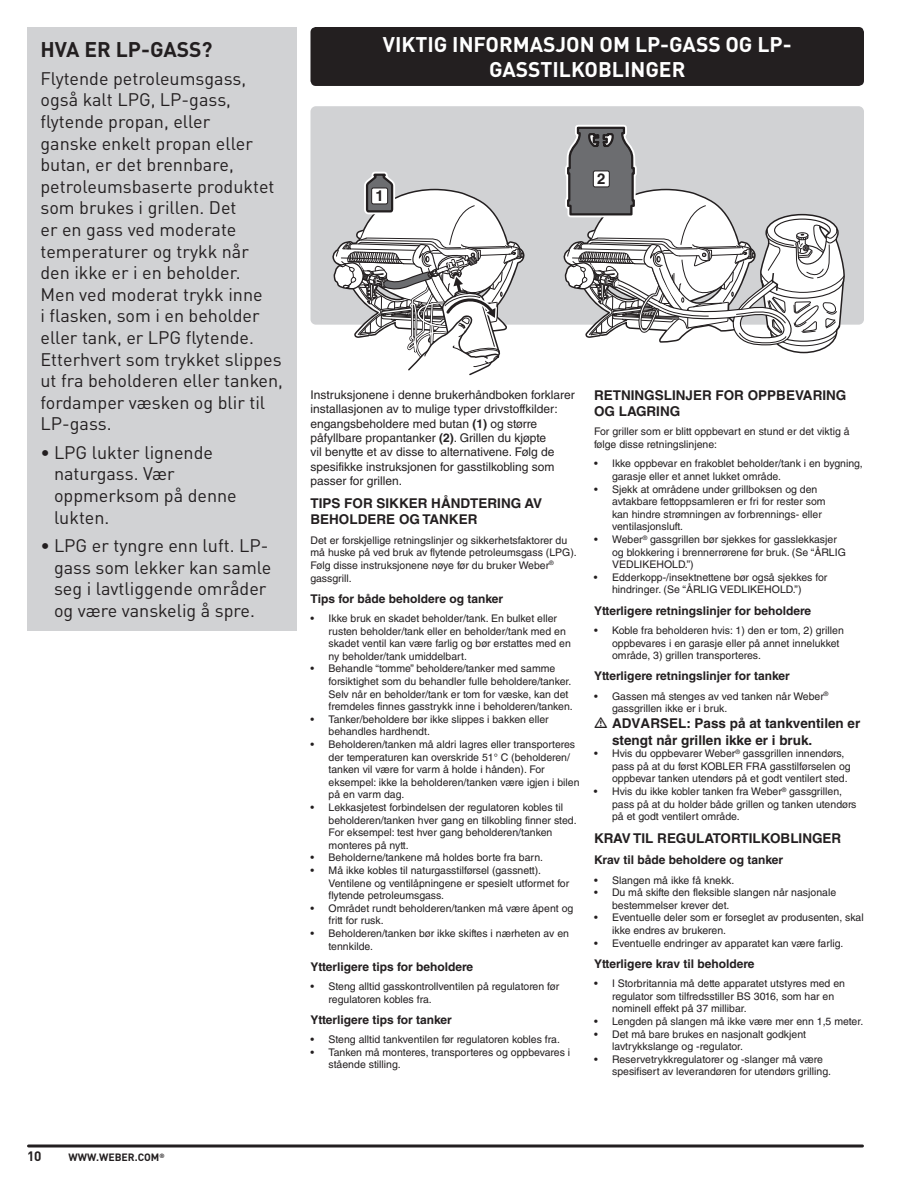
<style>
.page{position:relative;width:918px;height:1188px;background:#fff}
.page>*{position:absolute;margin:0;border:0;box-sizing:border-box;transform-origin:0 0}
.t1{font:700 21px/25.2px "DIN Pro";color:#fff;text-align:center}
.t2{font:700 21px "DIN Pro";color:#231f20}
.t3{font:18px/21.6px "DIN Pro";color:#231f20}
.t4{font:700 15px "Helvetica LT Std";color:#231f20}
.t5{font:700 13.5px/16.2px "Helvetica LT Std";color:#231f20}
.t6{font:700 13.5px "DIN Pro";color:#231f20}
.t7{font:12px/14.4px "Helvetica LT Std";color:#231f20}
.t8{font:700 12px "Helvetica LT Std";color:#231f20}
.t9{font:10.5px/12.6px "Helvetica LT Std";color:#231f20}
.t10{font:700 10.5px "DIN Pro";color:#231f20}
.s1{font-weight:700}
</style>
<div class="page">
<svg style="left:28px;top:1144px;width:834px;height:4px;background:#595657"></svg>
<div style="left:311px;top:27px;width:553px;height:59px;background:#231f20;border-radius:5px"></div>
<div style="left:27px;top:27px;width:270px;height:603px;background:#d1d2d4"></div>
<div style="left:310px;top:106px;width:554px;height:219px;background:#d1d2d4;border-radius:5px"></div>
<svg style="left:562px;top:125px;width:284px;height:229px"></svg>
<div style="left:593px;top:171px;width:16px;height:16px;background:#fff;border-radius:2px"></div>
<div style="left:593px;top:171px;width:17px;height:16px;border:1px solid #231f20;border-radius:2px"></div>
<svg style="left:332px;top:171px;width:193px;height:205px"></svg>
<h1 class="t2" style="left:40px;top:31px;width:174px">HVA ER LP-GASS?</h1>
<p class="t3" style="left:40px;top:66px;width:244px">Flytende petroleumsgass, også kalt LPG, LP-gass, flytende propan, eller<br>ganske enkelt propan eller butan, er det brennbare, petroleumsbaserte produktet som brukes i grillen. Det<br>er en gass ved moderate temperaturer og trykk når<br>den ikke er i en beholder.<br>Men ved moderat trykk inne<br>i flasken, som i en beholder eller tank, er LPG flytende.<br>Etterhvert som trykket slippes ut fra beholderen eller tanken, fordamper væsken og blir til<br>LP-gass.</p>
<h2 class="t3" style="left:54px;top:440px;width:184px;text-indent:-14px">• LPG lukter lignende naturgass. Vær oppmerksom på denne lukten.</h2>
<h2 class="t3" style="left:54px;top:533px;width:219px;text-indent:-14px">• LPG er tyngre enn luft. LP&shy;gass som lekker kan samle seg i lavtliggende områder og være vanskelig å spre.</h2>
<h1 class="t1" style="left:383px;top:29px;width:410px">VIKTIG INFORMASJON OM LP-GASS OG LP-<br>GASSTILKOBLINGER</h1>
<h3 class="t4" style="left:375px;top:187px;width:10px">1</h3>
<h3 class="t4" style="left:597px;top:170px;width:10px">2</h3>
<p class="t7" style="left:310px;top:387px;width:266px">Instruksjonene i denne brukerhåndboken forklarer installasjonen av to mulige typer drivstoffkilder: engangsbeholdere med butan <span class="s1">(1)</span> og større påfyllbare propantanker <span class="s1">(2)</span>. Grillen du kjøpte<br>vil benytte et av disse to alternativene. Følg de spesifikke instruksjonen for gasstilkobling som passer for grillen.</p>
<p class="t5" style="left:310px;top:495px;width:233px">TIPS FOR SIKKER HÅNDTERING AV<br>BEHOLDERE OG TANKER</p>
<p class="t9" style="left:310px;top:534px;width:268px">Det er forskjellige retningslinjer og sikkerhetsfaktorer du må huske på ved bruk av flytende petroleumsgass (LPG).<br>Følg disse instruksjonene nøye før du bruker Weber<sup>® </sup>gassgrill.</p>
<p class="t8" style="left:310px;top:591px;width:194px">Tips for både beholdere og tanker</p>
<p class="t9" style="left:329px;top:612px;width:244px;text-indent:-18px">• Ikke bruk en skadet beholder/tank. En bulket eller rusten beholder/tank eller en beholder/tank med en skadet ventil kan være farlig og bør erstattes med en ny beholder/tank umiddelbart.</p>
<p class="t9" style="left:329px;top:662px;width:246px;text-indent:-18px">• Behandle “tomme” beholdere/tanker med samme forsiktighet som du behandler fulle beholdere/tanker.<br>Selv når en beholder/tank er tom for væske, kan det fremdeles finnes gasstrykk inne i beholderen/tanken.</p>
<p class="t9" style="left:329px;top:713px;width:222px;text-indent:-18px">• Tanker/beholdere bør ikke slippes i bakken eller behandles hardhendt.</p>
<p class="t9" style="left:329px;top:738px;width:252px;text-indent:-18px">• Beholderen/tanken må aldri lagres eller transporteres der temperaturen kan overskride 51° C (beholderen/ tanken vil være for varm å holde i hånden). For eksempel: ikke la beholderen/tanken være igjen i bilen på en varm dag.</p>
<p class="t9" style="left:329px;top:801px;width:250px;text-indent:-18px">• Lekkasjetest forbindelsen der regulatoren kobles til beholderen/tanken hver gang en tilkobling finner sted.<br>For eksempel: test hver gang beholderen/tanken monteres på nytt.</p>
<p class="t9" style="left:310px;top:851px;width:234px">• Beholderne/tankene må holdes borte fra barn.</p>
<p class="t9" style="left:329px;top:864px;width:242px;text-indent:-18px">• Må ikke kobles til naturgasstilførsel (gassnett).<br>Ventilene og ventilåpningene er spesielt utformet for flytende petroleumsgass.</p>
<p class="t9" style="left:329px;top:902px;width:246px;text-indent:-18px">• Området rundt beholderen/tanken må være åpent og fritt for rusk.</p>
<p class="t9" style="left:329px;top:927px;width:242px;text-indent:-18px">• Beholderen/tanken bør ikke skiftes i nærheten av en tennkilde.</p>
<p class="t8" style="left:310px;top:959px;width:164px">Ytterligere tips for beholdere</p>
<p class="t9" style="left:329px;top:980px;width:232px;text-indent:-18px">• Steng alltid gasskontrollventilen på regulatoren før regulatoren kobles fra.</p>
<p class="t8" style="left:310px;top:1012px;width:143px">Ytterligere tips for tanker</p>
<p class="t9" style="left:310px;top:1033px;width:251px">• Steng alltid tankventilen før regulatoren kobles fra.</p>
<p class="t9" style="left:329px;top:1046px;width:243px;text-indent:-18px">• Tanken må monteres, transporteres og oppbevares i stående stilling.</p>
<p class="t5" style="left:594px;top:387px;width:254px">RETNINGSLINJER FOR OPPBEVARING<br>OG LAGRING</p>
<p class="t9" style="left:594px;top:425px;width:257px">For griller som er blitt oppbevart en stund er det viktig å følge disse retningslinjene:</p>
<p class="t9" style="left:612px;top:457px;width:252px;text-indent:-18px">• Ikke oppbevar en frakoblet beholder/tank i en bygning, garasje eller et annet lukket område.</p>
<p class="t9" style="left:612px;top:483px;width:215px;text-indent:-18px">• Sjekk at områdene under grillboksen og den avtakbare fettoppsamleren er fri for rester som kan hindre strømningen av forbrennings- eller ventilasjonsluft.</p>
<p class="t9" style="left:612px;top:533px;width:235px;text-indent:-18px">• Weber<sup>®</sup> gassgrillen bør sjekkes for gasslekkasjer og blokkering i brennerrørene før bruk. (Se “ÅRLIG<br>VEDLIKEHOLD.”)</p>
<p class="t9" style="left:612px;top:571px;width:217px;text-indent:-18px">• Edderkopp-/insektnettene bør også sjekkes for hindringer. (Se “ÅRLIG VEDLIKEHOLD.”)</p>
<p class="t8" style="left:594px;top:603px;width:219px">Ytterligere retningslinjer for beholdere</p>
<p class="t9" style="left:612px;top:624px;width:233px;text-indent:-18px">• Koble fra beholderen hvis: 1) den er tom, 2) grillen oppbevares i en garasje eller på annet innelukket område, 3) grillen transporteres.</p>
<p class="t8" style="left:594px;top:669px;width:197px">Ytterligere retningslinjer for tanker</p>
<p class="t9" style="left:612px;top:690px;width:218px;text-indent:-18px">• Gassen må stenges av ved tanken når Weber<sup>® </sup>gassgrillen ikke er i bruk.</p>
<p class="t5" style="left:612px;top:715px;width:250px">ADVARSEL: Pass på at tankventilen er stengt når grillen ikke er i bruk.</p>
<p class="t9" style="left:612px;top:747px;width:240px;text-indent:-18px">• Hvis du oppbevarer Weber<sup>®</sup> gassgrillen innendørs, pass på at du først KOBLER FRA gasstilførselen og oppbevar tanken utendørs på et godt ventilert sted.</p>
<p class="t9" style="left:612px;top:785px;width:246px;text-indent:-18px">• Hvis du ikke kobler tanken fra Weber<sup>®</sup> gassgrillen, pass på at du holder både grillen og tanken utendørs på et godt ventilert område.</p>
<p class="t5" style="left:594px;top:830px;width:249px">KRAV TIL REGULATORTILKOBLINGER</p>
<p class="t8" style="left:594px;top:853px;width:191px">Krav til både beholdere og tanker</p>
<p class="t9" style="left:594px;top:874px;width:142px">• Slangen må ikke få knekk.</p>
<p class="t9" style="left:612px;top:886px;width:226px;text-indent:-18px">• Du må skifte den fleksible slangen når nasjonale bestemmelser krever det.</p>
<p class="t9" style="left:612px;top:911px;width:253px;text-indent:-18px">• Eventuelle deler som er forseglet av produsenten, skal ikke endres av brukeren.</p>
<p class="t9" style="left:594px;top:937px;width:251px">• Eventuelle endringer av apparatet kan være farlig.</p>
<p class="t8" style="left:594px;top:956px;width:162px">Ytterligere krav til beholdere</p>
<p class="t9" style="left:612px;top:977px;width:234px;text-indent:-18px">• I Storbritannia må dette apparatet utstyres med en regulator som tilfredsstiller BS 3016, som har en nominell effekt på 37 millibar.</p>
<p class="t9" style="left:594px;top:1015px;width:271px">• Lengden på slangen må ikke være mer enn 1,5 meter.</p>
<p class="t9" style="left:612px;top:1028px;width:196px;text-indent:-18px">• Det må bare brukes en nasjonalt godkjent lavtrykkslange og -regulator.</p>
<p class="t9" style="left:612px;top:1053px;width:220px;text-indent:-18px">• Reservetrykkregulatorer og -slanger må være spesifisert av leverandøren for utendørs grilling.</p>
<p class="t6" style="left:27px;top:1145px;width:16px">10</p>
<p class="t10" style="left:69px;top:1148px;width:98px">WWW.WEBER.COM<sup>®</sup></p>
</div>
